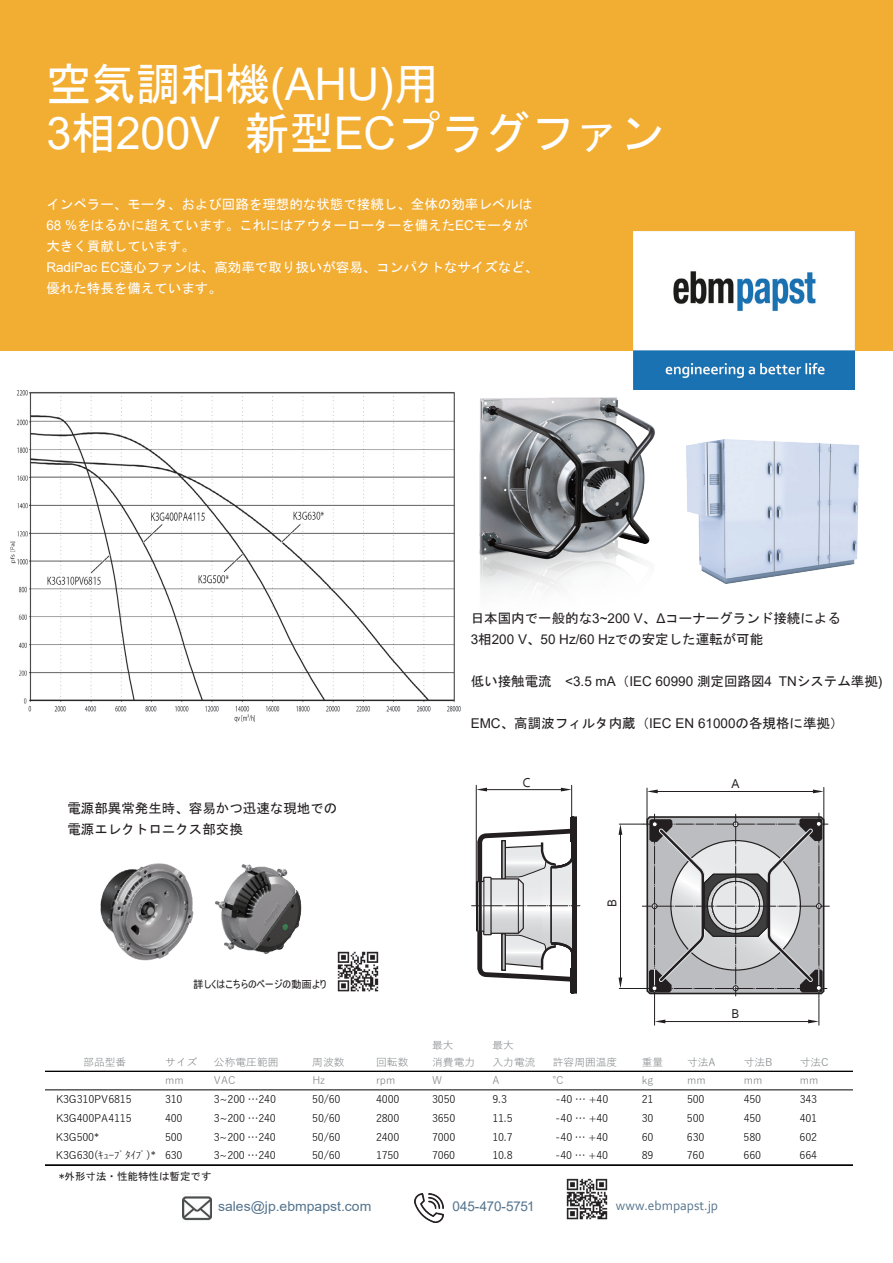
<style>
.page{position:relative;width:893px;height:1263px;background:#fff}
.page>*{position:absolute;margin:0;border:0;box-sizing:border-box;transform-origin:0 0}
.t1{font:45px/49.5px "MS Gothic";letter-spacing:-.005em;color:#fff}
.t2{font:13.5px/21px "MS Gothic";color:#fff}
.t3{font:13.5px/21px "MS Gothic";color:#231f20}
.t4{font:13.5px "Arial";color:#231f20}
.t5{font:13.5px "Arial";color:#54738c;scale:1.04 1}
.t6{font:13.5px "Corbel";color:#54738c}
.t7{font:13.5px "Arial";color:#54738c}
.t8{font:13.5px "Corbel";color:#231f20}
.t9{font:10.5px "MS UI Gothic";color:#231f20}
.t10{font:10.5px "MS Gothic";color:#231f20}
.t11{font:10.35px "Yu Gothic";letter-spacing:-.02em;color:#030303;scale:1.04 1}
.t12{font:10.35px/17.4px "Yu Gothic";color:#7d8083;scale:1.04 1}
.t13{font:10.35px "Yu Gothic";color:#030303;scale:1.04 1}
.s1{font-family:"Arial"}
.s2{font-family:"MS Gothic"}
</style>
<div class="page">
<div style="left:0;top:0;width:893px;height:351px;background:#f2ad33"></div>
<img style="left:479px;top:397px;width:148px;height:193px">
<img style="left:100px;top:863px;width:193px;height:98px">
<img style="left:251px;top:886px;width:51px;height:67px">
<hr style="left:653px;top:791px;width:164px;height:1px;background:#231f20">
<svg style="left:813px;top:789px;width:11px;height:4px"></svg>
<svg style="left:648px;top:789px;width:10px;height:4px"></svg>
<hr style="left:483px;top:789px;width:82px;height:1px;background:#231f20">
<svg style="left:561px;top:788px;width:10px;height:3px"></svg>
<svg style="left:477px;top:788px;width:10px;height:3px"></svg>
<hr style="left:571px;top:785px;width:1px;height:31px;background:#231f20">
<svg style="left:472px;top:814px;width:108px;height:180px"></svg>
<hr style="left:647px;top:788px;width:1px;height:37px;background:#231f20">
<hr style="left:824px;top:787px;width:1px;height:38px;background:#231f20">
<hr style="left:476px;top:785px;width:1px;height:121px;background:#231f20">
<hr style="left:479px;top:880px;width:3px;height:52px;background:#231f20">
<svg style="left:619px;top:813px;width:210px;height:212px"></svg>
<img style="left:414px;top:1193px;width:29px;height:29px">
<img style="left:627px;top:412px;width:232px;height:172px">
<img style="left:337px;top:951px;width:42px;height:41px">
<img style="left:566px;top:1178px;width:42px;height:42px">
<hr style="left:45px;top:1071px;width:808px;height:1px;background:#030303">
<hr style="left:45px;top:1089px;width:808px;height:1px;background:#030303">
<hr style="left:45px;top:1164px;width:808px;height:1px;background:#030303">
<hr style="left:45px;top:1165px;width:808px;height:1px;background:#030303">
<img style="left:633px;top:231px;width:222px;height:159px">
<img style="left:182px;top:1196px;width:29px;height:25px">
<img style="left:10px;top:390px;width:451px;height:333px">
<h1 class="t1" style="left:46px;top:59px;width:620px">空気調和機<span class="s1">(AHU)</span>用<br><span class="s1">3</span>相<span class="s1">200V</span> 新型<span class="s1">EC</span>プラグファン</h1>
<h2 class="t2" style="left:46px;top:193px;width:494px">インペラー、モータ、および回路を理想的な状態で接続し、全体の効率レベルは<br><span class="s1">68 %</span>をはるかに超えています。これにはアウターローターを備えた<span class="s1">EC</span>モータが大きく貢献しています。<br><span class="s1">RadiPac EC</span>遠心ファンは、高効率で取り扱いが容易、コンパクトなサイズなど、優れた特長を備えています。</h2>
<h2 class="t3" style="left:471px;top:608px;width:372px">日本国内で一般的な<span class="s1">3~200 V</span>、<span class="s1">Δ</span>コーナーグランド接続による</h2>
<h2 class="t4" style="left:471px;top:630px;width:294px">3<span class="s2">相</span>200 V<span class="s2">、</span>50 Hz/60 Hz<span class="s2">での安定した運転が可能</span></h2>
<h2 class="t3" style="left:471px;top:671px;width:413px">低い接触電流　<span class="s1">&lt;3.5 mA</span>（<span class="s1">IEC 60990</span> 測定回路図<span class="s1">4 TN</span>システム準拠<span class="s1">)</span></h2>
<h2 class="t3" style="left:471px;top:713px;width:374px"><span class="s1">EMC</span>、高調波フィルタ内蔵（<span class="s1">IEC EN 61000</span>の各規格に準拠）</h2>
<h2 class="t3" style="left:67px;top:797px;width:271px">電源部異常発生時、容易かつ迅速な現地での電源エレクトロニクス部交換</h2>
<h2 class="t8" style="left:522px;top:774px;width:9px">C</h2>
<h2 class="t8" style="left:731px;top:775px;width:10px">A</h2>
<h2 class="t8" style="left:603px;top:907px;width:10px;rotate:-90deg">B</h2>
<p class="t9" style="left:193px;top:979px;width:135px">詳しくはこちらのページの動画より</p>
<p class="t12" style="left:83px;top:1052px;width:43px">部品型番</p>
<p class="t12" style="left:165px;top:1052px;width:33px">サイズ</p>
<p class="t12" style="left:214px;top:1052px;width:64px">公称電圧範囲</p>
<p class="t12" style="left:312px;top:1052px;width:33px">周波数</p>
<p class="t12" style="left:376px;top:1052px;width:33px">回転数</p>
<p class="t12" style="left:432px;top:1035px;width:43px">最大<br>消費電力</p>
<p class="t12" style="left:492px;top:1035px;width:43px">最大<br>入力電流</p>
<h2 class="t8" style="left:731px;top:1005px;width:10px">B</h2>
<p class="t12" style="left:553px;top:1052px;width:64px">許容周囲温度</p>
<p class="t12" style="left:642px;top:1052px;width:22px">重量</p>
<p class="t12" style="left:687px;top:1052px;width:29px">寸法A</p>
<p class="t12" style="left:744px;top:1052px;width:29px">寸法B</p>
<p class="t12" style="left:800px;top:1052px;width:29px">寸法C</p>
<p class="t12" style="left:165px;top:1070px;width:19px">mm</p>
<p class="t12" style="left:214px;top:1070px;width:22px">VAC</p>
<p class="t12" style="left:312px;top:1070px;width:14px">Hz</p>
<p class="t12" style="left:376px;top:1070px;width:20px">rpm</p>
<p class="t12" style="left:432px;top:1070px;width:11px">W</p>
<p class="t12" style="left:492px;top:1070px;width:8px">A</p>
<p class="t12" style="left:553px;top:1070px;width:12px">℃</p>
<p class="t12" style="left:642px;top:1070px;width:13px">kg</p>
<p class="t12" style="left:687px;top:1070px;width:19px">mm</p>
<p class="t12" style="left:744px;top:1070px;width:19px">mm</p>
<p class="t12" style="left:800px;top:1070px;width:19px">mm</p>
<p class="t11" style="left:56px;top:1090px;width:74px">K3G310PV6815</p>
<p class="t11" style="left:165px;top:1090px;width:18px">310</p>
<p class="t11" style="left:214px;top:1090px;width:61px">3~200 …240</p>
<p class="t11" style="left:312px;top:1090px;width:29px">50/60</p>
<p class="t11" style="left:376px;top:1090px;width:24px">4000</p>
<p class="t11" style="left:432px;top:1090px;width:24px">3050</p>
<p class="t11" style="left:492px;top:1090px;width:16px">9.3</p>
<p class="t11" style="left:556px;top:1090px;width:52px">-40 … +40</p>
<p class="t11" style="left:642px;top:1090px;width:13px">21</p>
<p class="t11" style="left:687px;top:1090px;width:18px">500</p>
<p class="t11" style="left:744px;top:1090px;width:18px">450</p>
<p class="t11" style="left:800px;top:1090px;width:18px">343</p>
<p class="t11" style="left:56px;top:1108px;width:74px">K3G400PA4115</p>
<p class="t11" style="left:165px;top:1108px;width:18px">400</p>
<p class="t11" style="left:214px;top:1108px;width:61px">3~200 …240</p>
<p class="t11" style="left:312px;top:1108px;width:29px">50/60</p>
<p class="t11" style="left:376px;top:1108px;width:24px">2800</p>
<p class="t11" style="left:432px;top:1108px;width:24px">3650</p>
<p class="t11" style="left:492px;top:1108px;width:21px">11.5</p>
<p class="t11" style="left:556px;top:1108px;width:52px">-40 … +40</p>
<p class="t11" style="left:642px;top:1108px;width:13px">30</p>
<p class="t11" style="left:687px;top:1108px;width:18px">500</p>
<p class="t11" style="left:744px;top:1108px;width:18px">450</p>
<p class="t11" style="left:800px;top:1108px;width:18px">401</p>
<p class="t11" style="left:56px;top:1127px;width:43px">K3G500*</p>
<p class="t11" style="left:165px;top:1127px;width:18px">500</p>
<p class="t11" style="left:214px;top:1127px;width:61px">3~200 …240</p>
<p class="t11" style="left:312px;top:1127px;width:29px">50/60</p>
<p class="t11" style="left:376px;top:1127px;width:24px">2400</p>
<p class="t11" style="left:432px;top:1127px;width:24px">7000</p>
<p class="t11" style="left:492px;top:1127px;width:21px">10.7</p>
<p class="t11" style="left:556px;top:1127px;width:52px">-40 … +40</p>
<p class="t11" style="left:642px;top:1127px;width:13px">60</p>
<p class="t11" style="left:687px;top:1127px;width:18px">630</p>
<p class="t11" style="left:744px;top:1127px;width:18px">580</p>
<p class="t11" style="left:800px;top:1127px;width:18px">602</p>
<p class="t13" style="left:56px;top:1146px;width:123px">K3G630(ｷｭｰﾌﾞﾀｲﾌﾟ)* 630</p>
<p class="t11" style="left:214px;top:1146px;width:61px">3~200 …240</p>
<p class="t11" style="left:312px;top:1146px;width:29px">50/60</p>
<p class="t11" style="left:376px;top:1146px;width:24px">1750</p>
<p class="t11" style="left:432px;top:1146px;width:24px">7060</p>
<p class="t11" style="left:492px;top:1146px;width:21px">10.8</p>
<p class="t11" style="left:555px;top:1146px;width:52px">-40 … +40</p>
<p class="t11" style="left:642px;top:1146px;width:13px">89</p>
<p class="t11" style="left:687px;top:1146px;width:18px">760</p>
<p class="t11" style="left:744px;top:1146px;width:18px">660</p>
<p class="t11" style="left:800px;top:1146px;width:18px">664</p>
<p class="t10" style="left:59px;top:1170px;width:154px">*外形寸法・性能特性は暫定です</p>
<h2 class="t5" style="left:218px;top:1197px;width:149px">sales@jp.ebmpapst.com</h2>
<h2 class="t7" style="left:452px;top:1197px;width:82px">045-470-5751</h2>
<h2 class="t6" style="left:616px;top:1197px;width:104px">www.ebmpapst.jp</h2>
</div>
